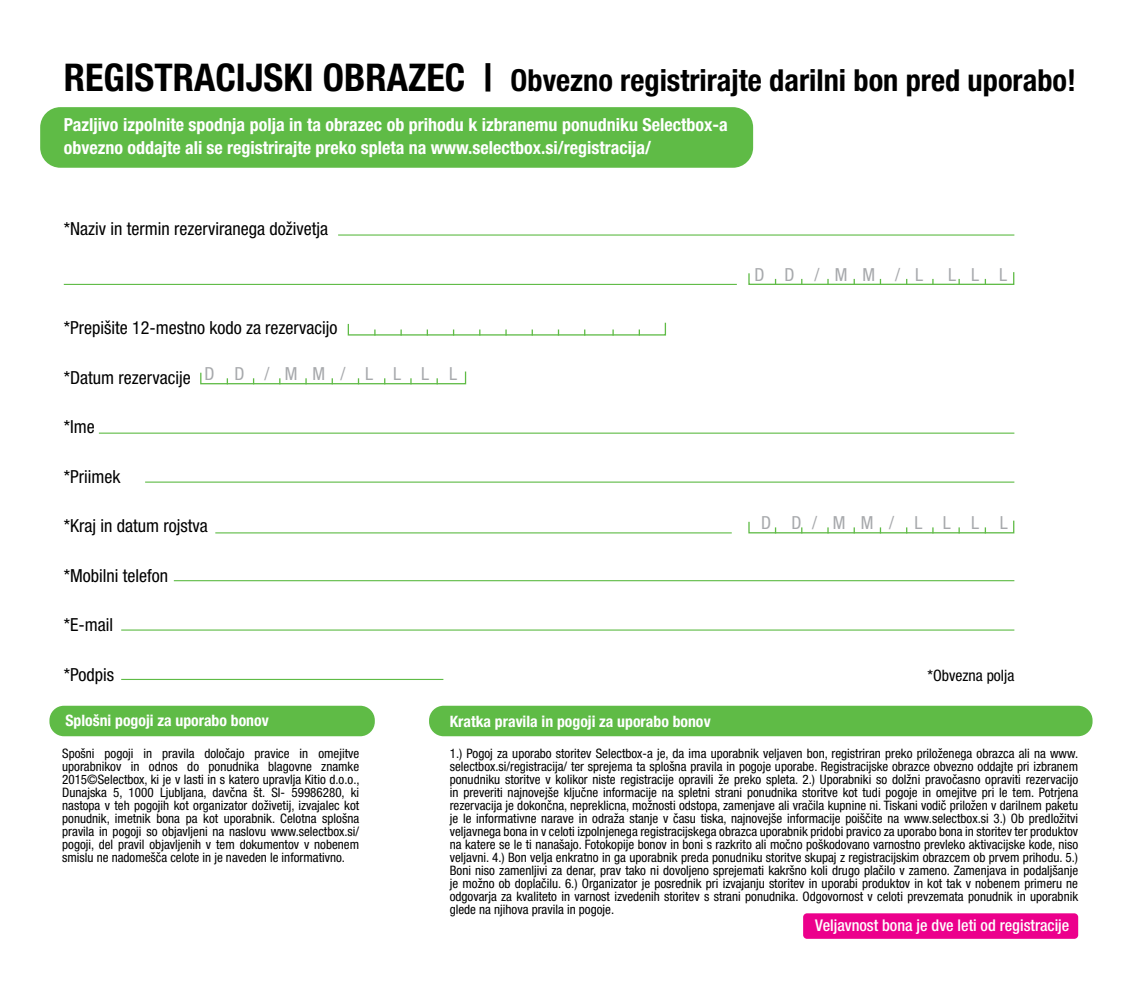
<style>
.page{position:relative;width:1142px;height:995px;background:#fff}
.page>*{position:absolute;margin:0;border:0;box-sizing:border-box;transform-origin:0 0}
.t1{font:700 condensed 30.38px "Helvetica Neue LT Pro";color:#000}
.t2{font:condensed 18px "Helvetica Neue LT Pro";color:#000}
.t3{font:700 condensed 18px/22.5px "Helvetica Neue LT Pro";color:#fff}
.t4{font:condensed 18px "Helvetica Neue LT Pro";color:#a7a9ac}
.t5{font:500 condensed 16.2px "Helvetica Neue LT Pro";color:#fff}
.t6{font:700 condensed 15.75px "Helvetica Neue LT Pro";color:#fff}
.t7{font:condensed 15.75px "Helvetica Neue LT Pro";color:#000}
.t8{font:condensed 13.05px/13px "Helvetica Neue LT Pro";color:#000;text-align:justify}
.s1{font-size:38.25px}
</style>
<div class="page">
<div style="left:49px;top:706px;width:326px;height:30px;background:#5fbb46;border-radius:15px"></div>
<hr style="left:99px;top:433px;width:915px;height:1px;background:#5fbb46">
<hr style="left:145px;top:482px;width:869px;height:1px;background:#5fbb46">
<hr style="left:64px;top:284px;width:673px;height:1px;background:#5fbb46">
<hr style="left:215px;top:532px;width:517px;height:1px;background:#5fbb46">
<hr style="left:174px;top:580px;width:840px;height:1px;background:#5fbb46">
<hr style="left:121px;top:629px;width:893px;height:2px;background:#5fbb46">
<hr style="left:338px;top:234px;width:676px;height:2px;background:#5fbb46">
<div style="left:429px;top:706px;width:663px;height:30px;background:#5fbb46;border-radius:15px"></div>
<svg style="left:748px;top:272px;width:267px;height:13px"></svg>
<hr style="left:121px;top:679px;width:322px;height:1px;background:#5fbb46">
<div style="left:40px;top:107px;width:713px;height:61px;background:#5fbb46;border-radius:20px"></div>
<div style="left:803px;top:913px;width:275px;height:26px;background:#ec008c;border-radius:4px"></div>
<svg style="left:748px;top:520px;width:267px;height:14px"></svg>
<svg style="left:200px;top:371px;width:267px;height:14px"></svg>
<svg style="left:347px;top:322px;width:319px;height:14px"></svg>
<h1 class="t1" style="left:64px;top:62px;width:1014px"><span class="s1">REGISTRACIJSKI OBRAZEC |</span> Obvezno registrirajte darilni bon pred uporabo!</h1>
<h2 class="t3" style="left:64px;top:113px;width:665px">Pazljivo izpolnite spodnja polja in ta obrazec ob prihodu k izbranemu ponudniku Selectbox-a obvezno oddajte ali se registrirajte preko spleta na www.selectbox.si/registracija/</h2>
<h2 class="t2" style="left:64px;top:218px;width:266px">*Naziv in termin rezerviranega doživetja</h2>
<h2 class="t4" style="left:754px;top:264px;width:170px">D D / M M / L</h2>
<h2 class="t4" style="left:948px;top:264px;width:61px">L L L</h2>
<h2 class="t2" style="left:64px;top:317px;width:275px">*Prepišite 12-mestno kodo za rezervacijo</h2>
<h2 class="t2" style="left:64px;top:367px;width:395px">*Datum rezervacije <sup>D</sup> <sup>D</sup> <sup>/</sup> <sup>M</sup> <sup>M</sup> <sup>/</sup> <sup>L</sup> <sup>L</sup> <sup>L</sup> <sup>L</sup></h2>
<h2 class="t2" style="left:64px;top:416px;width:32px">*Ime</h2>
<h2 class="t2" style="left:64px;top:466px;width:58px">*Priimek</h2>
<h2 class="t2" style="left:64px;top:515px;width:146px">*Kraj in datum rojstva</h2>
<h2 class="t4" style="left:761px;top:512px;width:248px">D D / M M / L L L L</h2>
<h2 class="t2" style="left:64px;top:565px;width:106px">*Mobilni telefon</h2>
<h2 class="t2" style="left:64px;top:614px;width:51px">*E-mail</h2>
<h2 class="t2" style="left:64px;top:664px;width:52px">*Podpis</h2>
<p class="t7" style="left:927px;top:666px;width:88px">*Obvezna polja</p>
<p class="t6" style="left:65px;top:711px;width:205px">Splošni pogoji za uporabo bonov</p>
<p class="t6" style="left:450px;top:712px;width:262px">Kratka pravila in pogoji za uporabo bonov</p>
<p class="t8" style="left:450px;top:747px;width:630px">1.) Pogoj za uporabo storitev Selectbox-a je, da ima uporabnik veljaven bon, registriran preko priloženega obrazca ali na www. selectbox.si/registracija/ ter sprejema ta splošna pravila in pogoje uporabe. Registracijske obrazce obvezno oddajte pri izbranem ponudniku storitve v kolikor niste registracije opravili že preko spleta. 2.) Uporabniki so dolžni pravočasno opraviti rezervacijo in preveriti najnovejše ključne informacije na spletni strani ponudnika storitve kot tudi pogoje in omejitve pri le tem. Potrjena rezervacija je dokončna, nepreklicna, možnosti odstopa, zamenjave ali vračila kupnine ni. Tiskani vodič priložen v darilnem paketu je le informativne narave in odraža stanje v času tiska, najnovejše informacije poiščite na www.selectbox.si 3.) Ob predložitvi veljavnega bona in v celoti izpolnjenega registracijskega obrazca uporabnik pridobi pravico za uporabo bona in storitev ter produktov na katere se le ti nanašajo. Fotokopije bonov in boni s razkrito ali močno poškodovano varnostno prevleko aktivacijske kode, niso veljavni. 4.) Bon velja enkratno in ga uporabnik preda ponudniku storitve skupaj z registracijskim obrazcem ob prvem prihodu. 5.)<br>Boni niso zamenljivi za denar, prav tako ni dovoljeno sprejemati kakršno koli drugo plačilo v zameno. Zamenjava in podaljšanje je možno ob doplačilu. 6.) Organizator je posrednik pri izvajanju storitev in uporabi produktov in kot tak v nobenem primeru ne odgovarja za kvaliteto in varnost izvedenih storitev s strani ponudnika. Odgovornost v celoti prevzemata ponudnik in uporabnik glede na njihova pravila in pogoje.</p>
<p class="t8" style="left:62px;top:747px;width:299px">Spošni pogoji in pravila določajo pravice in omejitve uporabnikov in odnos do ponudnika blagovne znamke 2015©Selectbox, ki je v lasti in s katero upravlja Kitio d.o.o., Dunajska 5, 1000 Ljubljana, davčna št. SI- 59986280, ki nastopa v teh pogojih kot organizator doživetij, izvajalec kot ponudnik, imetnik bona pa kot uporabnik. Celotna splošna pravila in pogoji so objavljeni na naslovu www.selectbox.si/ pogoji, del pravil objavljenih v tem dokumentov v nobenem smislu ne nadomešča celote in je naveden le informativno.</p>
<p class="t5" style="left:815px;top:915px;width:256px">Veljavnost bona je dve leti od registracije</p>
</div>
